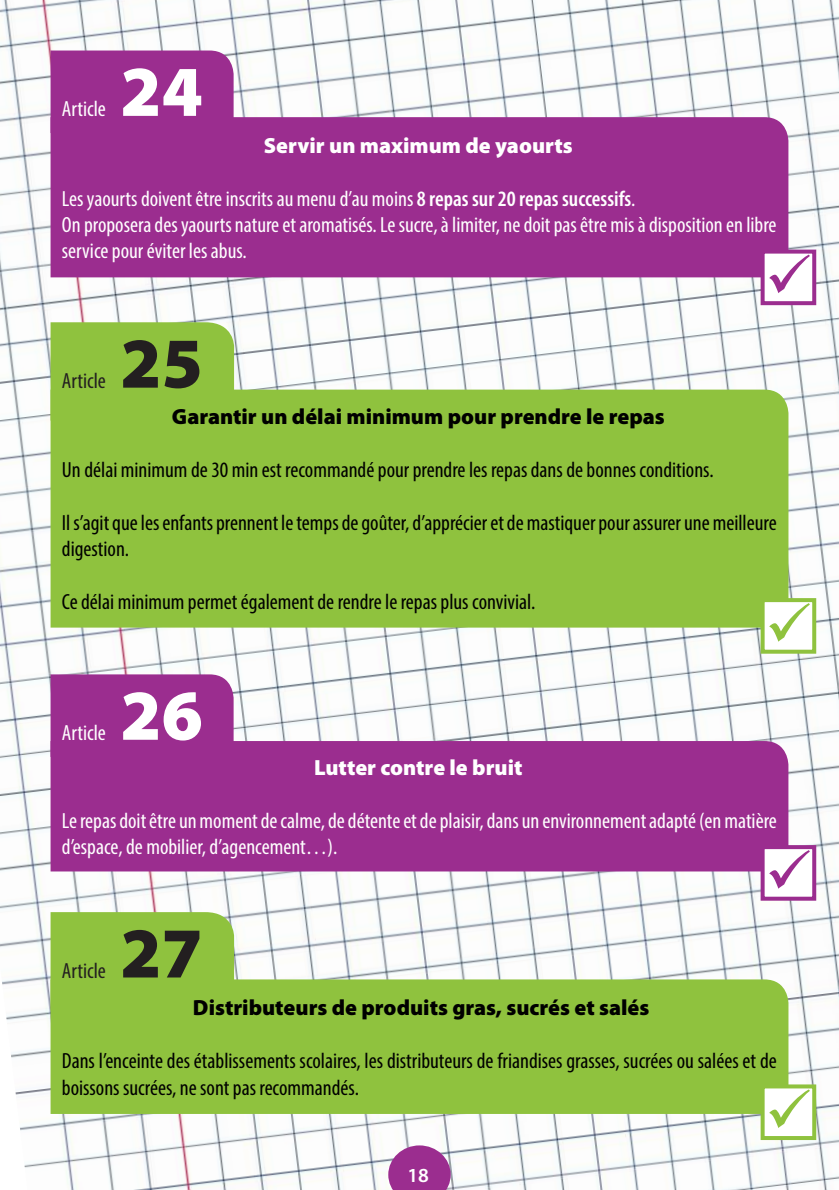
<style>
.page{position:relative;width:839px;height:1190px;background:#fff}
.page>*{position:absolute;margin:0;border:0;box-sizing:border-box;transform-origin:0 0}
.t1{font:900 72px "Myriad Pro";color:#fff}
.t2{font:900 72px "Myriad Pro";color:#231f20}
.t3{font:condensed 22px/26.4px "Myriad Pro";color:#000}
.t4{font:condensed 22px/26.4px "Myriad Pro";color:#fff}
.t5{font:900 22px "Myriad Pro";color:#000}
.t6{font:900 22px "Myriad Pro";color:#fff}
.t7{font:condensed 22px "Myriad Pro";color:#231f20}
.t8{font:600 20px "Myriad Pro";color:#fff}
.s1{font-weight:600}
</style>
<div class="page">
<img style="left:0;top:0;width:838px;height:1190px">
<svg style="left:388px;top:1145px;width:62px;height:45px;background:#a74c9e"></svg>
<div style="left:51px;top:51px;width:182px;height:66px;background:#9b2d8f"></div>
<div style="left:51px;top:117px;width:737px;height:160px;background:#9b2d8f"></div>
<div style="left:762px;top:251px;width:51px;height:52px;background:#fff"></div>
<div style="left:760px;top:249px;width:55px;height:56px;border:4px solid #9b2d8f"></div>
<div style="left:51px;top:322px;width:183px;height:67px;background:#8fc23e"></div>
<div style="left:51px;top:389px;width:737px;height:238px;background:#8fc23e"></div>
<div style="left:762px;top:600px;width:51px;height:51px;background:#fff"></div>
<div style="left:760px;top:598px;width:55px;height:55px;border:4px solid #8fc23e"></div>
<div style="left:51px;top:674px;width:182px;height:67px;background:#9b2d8f"></div>
<div style="left:51px;top:741px;width:737px;height:130px;background:#9b2d8f"></div>
<div style="left:762px;top:847px;width:51px;height:51px;background:#fff"></div>
<div style="left:760px;top:845px;width:55px;height:55px;border:4px solid #9b2d8f"></div>
<div style="left:51px;top:912px;width:183px;height:67px;background:#8fc23e"></div>
<div style="left:51px;top:979px;width:737px;height:134px;background:#8fc23e"></div>
<div style="left:762px;top:1086px;width:51px;height:52px;background:#fff"></div>
<div style="left:760px;top:1084px;width:55px;height:56px;border:4px solid #8fc23e"></div>
<svg style="left:768px;top:602px;width:41px;height:1px"></svg>
<svg style="left:768px;top:849px;width:41px;height:1px"></svg>
<svg style="left:768px;top:1088px;width:41px;height:1px"></svg>
<p class="t4" style="left:62px;top:95px;width:45px">Article</p>
<h1 class="t1" style="left:120px;top:51px;width:84px">24</h1>
<p class="t6" style="left:263px;top:133px;width:310px">Servir un maximum de yaourts</p>
<p class="t4" style="left:62px;top:185px;width:715px">Les yaourts doivent être inscrits au menu d’au moins <span class="s1">8 repas sur 20 repas successifs</span>.<br>On proposera des yaourts nature et aromatisés. Le sucre, à limiter, ne doit pas être mis à disposition en libre service pour éviter les abus.</p>
<h1 class="t2" style="left:120px;top:322px;width:84px">25</h1>
<p class="t5" style="left:172px;top:404px;width:494px">Garantir un délai minimum pour prendre le repas</p>
<p class="t3" style="left:62px;top:456px;width:652px">Un délai minimum de 30 min est recommandé pour prendre les repas dans de bonnes conditions.</p>
<p class="t3" style="left:62px;top:509px;width:715px">Il s’agit que les enfants prennent le temps de goûter, d’apprécier et de mastiquer pour assurer une meilleure digestion.</p>
<p class="t3" style="left:62px;top:588px;width:474px">Ce délai minimum permet également de rendre le repas plus convivial.</p>
<p class="t7" style="left:62px;top:367px;width:45px">Article</p>
<p class="t4" style="left:62px;top:719px;width:45px">Article</p>
<h1 class="t1" style="left:120px;top:674px;width:84px">26</h1>
<p class="t6" style="left:314px;top:755px;width:210px">Lutter contre le bruit</p>
<p class="t4" style="left:62px;top:807px;width:716px">Le repas doit être un moment de calme, de détente et de plaisir, dans un environnement adapté (en matière d’espace, de mobilier, d’agencement…).</p>
<h1 class="t2" style="left:120px;top:912px;width:84px">27</h1>
<p class="t5" style="left:193px;top:995px;width:457px">Distributeurs de produits gras, sucrés et salés</p>
<p class="t3" style="left:62px;top:1047px;width:716px">Dans l’enceinte des établissements scolaires, les distributeurs de friandises grasses, sucrées ou salées et de boissons sucrées, ne sont pas recommandés.</p>
<p class="t7" style="left:62px;top:957px;width:45px">Article</p>
<p class="t8" style="left:407px;top:1162px;width:23px">18</p>
</div>
